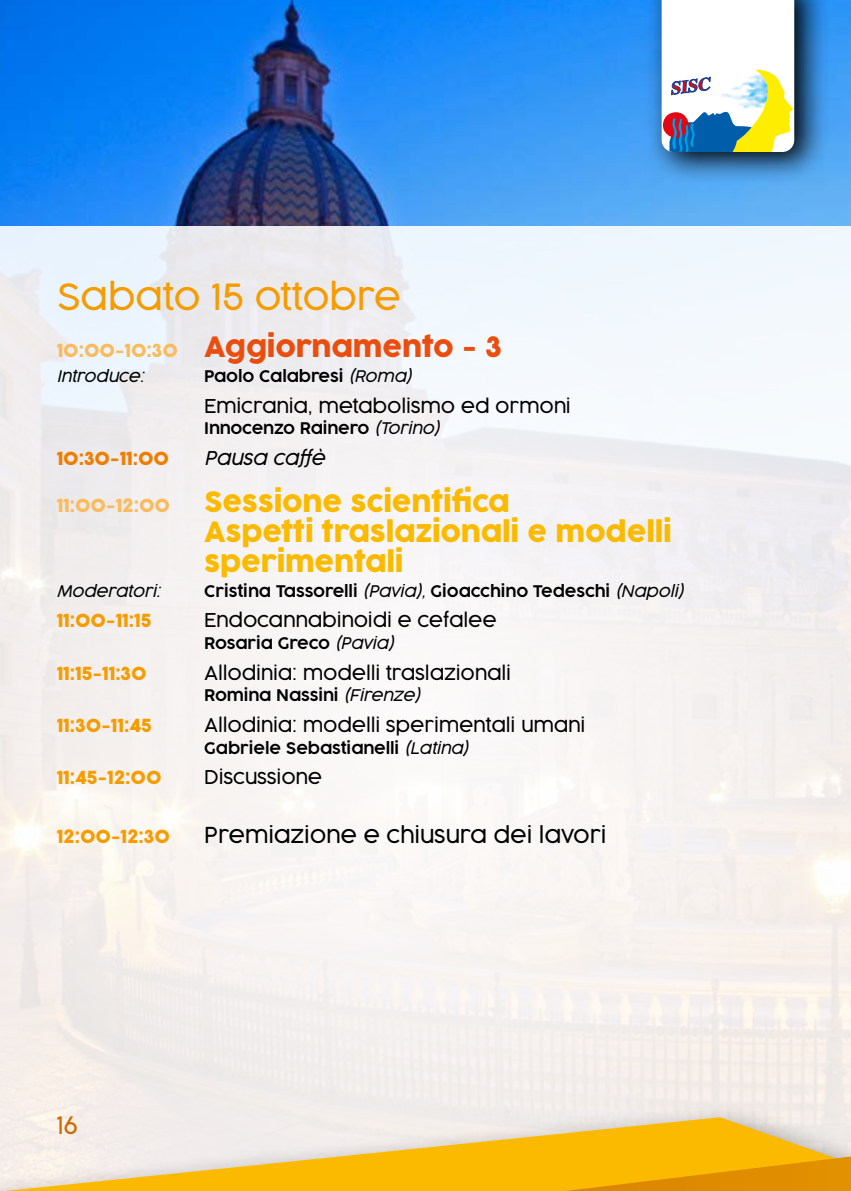
<style>
.page{position:relative;width:851px;height:1191px;background:#fff}
.page>*{position:absolute;margin:0;border:0;box-sizing:border-box;transform-origin:0 0}
.t1{font:300 36px "Cocogoose Pro";letter-spacing:-.01em;color:#f59c00}
.t2{font:28px/30px "Cocogoose Pro";letter-spacing:-.01em;color:#fbba00}
.t3{font:28px "Cocogoose Pro";letter-spacing:-.01em;color:#e94e0f}
.t4{font:300 24px "Cocogoose Pro";color:#cb6c00}
.t5{font:300 22px "Cocogoose Pro";letter-spacing:-.01em;color:#000}
.t6{font:300 19px "Cocogoose Pro";letter-spacing:-.01em;color:#000}
.t7{font:italic 300 19px "Cocogoose Pro";letter-spacing:-.01em;color:#000}
.t8{font:18px "Cocogoose Pro";letter-spacing:-.01em;color:#f59c00}
.t9{font:18px "Cocogoose Pro";letter-spacing:-.01em;color:#ef7d00}
.t10{font:300 16px "Cocogoose Pro";letter-spacing:-.01em;color:#000}
.t11{font:italic 300 16px "Cocogoose Pro";letter-spacing:-.01em;color:#000}
.s1{font-size:18px;color:#fabb5d}
.s2{font-style:italic}
</style>
<div class="page">
<img style="left:0;top:0;width:851px;height:227px">
<div style="left:0;top:227px;width:850px;height:964px;background:#f5f2f2"></div>
<svg style="left:644px;top:0;width:185px;height:185px;background:#377fc0"></svg>
<svg style="left:661px;top:0;width:133px;height:152px"></svg>
<div style="left:0;top:1101px;width:850px;height:90px;background:#f0ecea"></div>
<svg style="left:0;top:1117px;width:779px;height:6px"></svg>
<hr style="left:850px;top:1101px;width:1px;height:90px;background:#f1ebe7">
<svg style="left:0;top:1123px;width:851px;height:68px"></svg>
<h1 class="t1" style="left:57px;top:272px;width:346px">Sabato 15 ottobre</h1>
<h2 class="t3" style="left:57px;top:328px;width:447px"><span class="s1">10:00-10:30</span> Aggiornamento - 3</h2>
<p class="t11" style="left:57px;top:365px;width:89px">Introduce:</p>
<p class="t10" style="left:204px;top:365px;width:209px">Paolo Calabresi <span class="s2">(Roma)</span></p>
<p class="t6" style="left:204px;top:392px;width:368px">Emicrania, metabolismo ed ormoni</p>
<p class="t10" style="left:204px;top:418px;width:237px">Innocenzo Rainero <span class="s2">(Torino)</span></p>
<p class="t9" style="left:57px;top:446px;width:114px">10:30-11:00</p>
<p class="t7" style="left:204px;top:445px;width:122px">Pausa caffè</p>
<h2 class="t2" style="left:204px;top:487px;width:469px;text-indent:-147px"><span class="s1">11:00-12:00</span> Sessione scientifica<br>Aspetti traslazionali e modelli sperimentali</h2>
<p class="t11" style="left:57px;top:580px;width:105px">Moderatori:</p>
<p class="t10" style="left:204px;top:580px;width:481px">Cristina Tassorelli <span class="s2">(Pavia),</span> Gioacchino Tedeschi <span class="s2">(Napoli)</span></p>
<p class="t8" style="left:57px;top:608px;width:96px">11:00-11:15</p>
<p class="t6" style="left:204px;top:607px;width:294px">Endocannabinoidi e cefalee</p>
<p class="t10" style="left:204px;top:632px;width:191px">Rosaria Greco <span class="s2">(Pavia)</span></p>
<p class="t8" style="left:57px;top:661px;width:92px">11:15-11:30</p>
<p class="t6" style="left:204px;top:659px;width:308px">Allodinia: modelli traslazionali</p>
<p class="t10" style="left:204px;top:685px;width:217px">Romina Nassini <span class="s2">(Firenze)</span></p>
<p class="t8" style="left:57px;top:713px;width:97px">11:30-11:45</p>
<p class="t6" style="left:204px;top:712px;width:382px">Allodinia: modelli sperimentali umani</p>
<p class="t10" style="left:204px;top:737px;width:266px">Gabriele Sebastianelli <span class="s2">(Latina)</span></p>
<p class="t8" style="left:57px;top:765px;width:106px">11:45-12:00</p>
<p class="t6" style="left:204px;top:764px;width:119px">Discussione</p>
<p class="t8" style="left:57px;top:824px;width:115px">12:00-12:30</p>
<h3 class="t5" style="left:204px;top:819px;width:404px">Premiazione e chiusura dei lavori</h3>
<h3 class="t4" style="left:57px;top:1109px;width:23px">16</h3>
</div>
